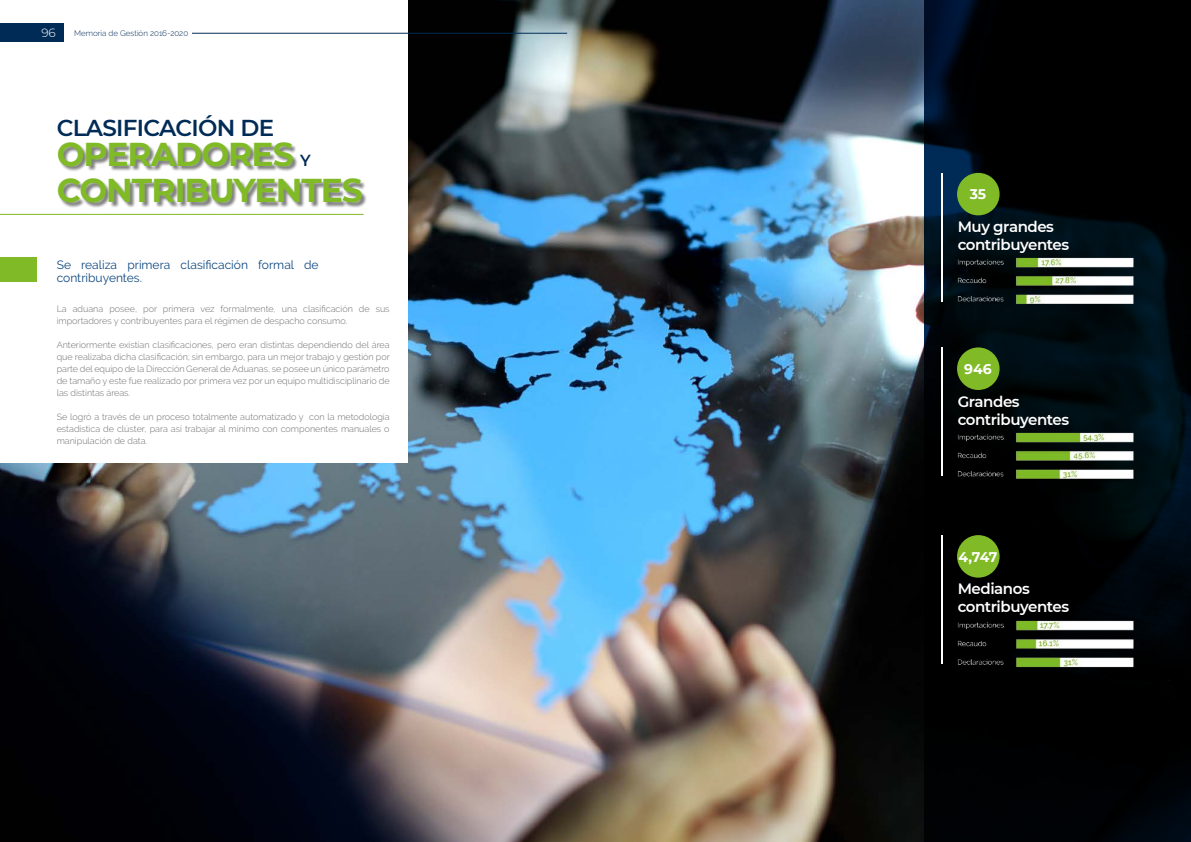
<style>
.page{position:relative;width:1191px;height:842px;background:#fff}
.page>*{position:absolute;margin:0;border:0;box-sizing:border-box;transform-origin:0 0}
.t1{font:700 33px/36px "Montserrat";letter-spacing:-.03em;color:#80ba27}
.t2{font:600 23px "Montserrat";letter-spacing:-.03em;color:#002b56}
.t3{font:600 16px "Montserrat";color:#002b56}
.t4{font:600 15px/18px "Montserrat";letter-spacing:-.03em;color:#fff}
.t5{font:700 14px "Montserrat";letter-spacing:-.01em;color:#fff}
.t6{font:12px/13px "Raleway";color:#0f4881}
.t7{font:300 12px "Montserrat";color:#fff}
.t8{font:300 9px/12px "Raleway";color:#706f6f;text-align:justify}
.t9{font:300 8px "Raleway";color:#002b56}
</style>
<div class="page">
<img style="left:0;top:0;width:924px;height:842px">
<div style="left:0;top:0;width:407px;height:463px;background:#fff"></div>
<hr style="left:0;top:214px;width:363px;height:1px;background:#80ba27">
<div style="left:0;top:258px;width:36px;height:24px;background:#80ba27"></div>
<div style="left:58px;top:144px;width:309px;height:65px;background:#000;opacity:.5"></div>
<svg style="left:924px;top:0;width:267px;height:842px;background:#000509"></svg>
<div style="left:957px;top:173px;width:42px;height:42px;background:#80ba27;border-radius:50%"></div>
<div style="left:957px;top:347px;width:42px;height:43px;background:#80ba27;border-radius:50%"></div>
<div style="left:957px;top:535px;width:42px;height:43px;background:#80ba27;border-radius:50%"></div>
<hr style="left:941px;top:173px;width:2px;height:128px;background:#fff">
<hr style="left:941px;top:347px;width:2px;height:129px;background:#fff">
<hr style="left:941px;top:535px;width:2px;height:128px;background:#fff">
<img style="left:957px;top:256px;width:177px;height:51px">
<img style="left:957px;top:431px;width:177px;height:50px">
<img style="left:957px;top:618px;width:177px;height:51px">
<div style="left:0;top:23px;width:64px;height:19px;background:#002b56"></div>
<hr style="left:192px;top:33px;width:375px;height:1px;background:#002b56">
<h3 class="t7" style="left:42px;top:24px;width:16px">96</h3>
<p class="t9" style="left:74px;top:29px;width:116px">Memoria de Gestión 2016-2020</p>
<h2 class="t2" style="left:57px;top:112px;width:219px">CLASIFICACIÓN DE</h2>
<h1 class="t1" style="left:57px;top:135px;width:308px">OPERADORES<br>CONTRIBUYENTES</h1>
<h3 class="t3" style="left:300px;top:149px;width:12px">Y</h3>
<h3 class="t6" style="left:57px;top:258px;width:263px">Se realiza primera clasificación formal de contribuyentes.</h3>
<p class="t8" style="left:57px;top:303px;width:334px">La aduana posee, por primera vez formalmente, una clasificación de sus importadores y contribuyentes para el régimen de despacho consumo.</p>
<p class="t8" style="left:57px;top:339px;width:335px">Anteriormente existían clasificaciones, pero eran distintas dependiendo del área que realizaba dicha clasificación; sin embargo, para un mejor trabajo y gestión por parte del equipo de la Dirección General de Aduanas, se posee un único parámetro de tamaño y este fue realizado por primera vez por un equipo multidisciplinario de las distintas áreas.</p>
<p class="t8" style="left:57px;top:410px;width:334px">Se logró a través de un proceso totalmente automatizado y con la metodología estadística de clúster, para así trabajar al mínimo con componentes manuales o manipulación de data.</p>
<h3 class="t5" style="left:969px;top:184px;width:18px">35</h3>
<h3 class="t4" style="left:957px;top:217px;width:113px">Muy grandes contribuyentes</h3>
<h3 class="t5" style="left:964px;top:359px;width:29px">946</h3>
<h3 class="t4" style="left:957px;top:392px;width:113px">Grandes contribuyentes</h3>
<h3 class="t5" style="left:958px;top:547px;width:40px">4,747</h3>
<h3 class="t4" style="left:957px;top:579px;width:113px">Medianos contribuyentes</h3>
</div>
